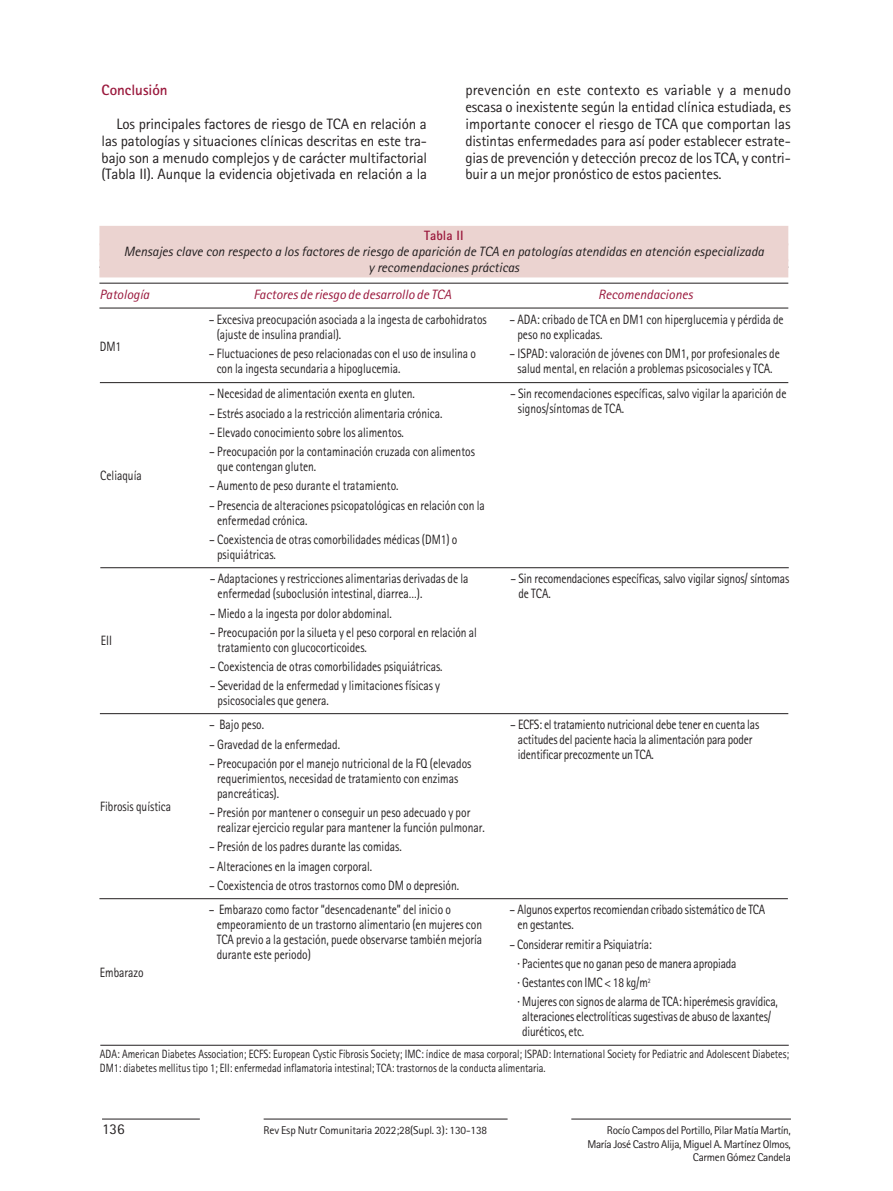
<style>
.page{position:relative;width:893px;height:1191px;background:#fff}
.page>*{position:absolute;margin:0;border:0;box-sizing:border-box;transform-origin:0 0}
.t1{font:15px/16.8px "Rotis Sans Serif";letter-spacing:-.01em;color:#231f20;text-align:justify}
.t2{font:700 15px "Rotis Sans Serif";color:#9a183c}
.t3{font:13.5px/15px "Rotis Sans Serif";color:#231f20;scale:.85 1}
.t4{font:italic 13.5px/16px "Rotis Sans Serif";color:#231f20;text-align:center}
.t5{font:italic 13.5px "Rotis Sans Serif";color:#9a183c}
.t6{font:700 13.5px "Rotis Sans Serif";color:#9a183c}
.t7{font:12px/13.5px "Rotis Sans Serif";color:#231f20;scale:.85 1}
.t8{font:11.25px/13.5px "Rotis Sans Serif";letter-spacing:-.025em;color:#231f20;text-align:right}
.s1{color:#fff}
.s2{font-family:"Helvetica Neue"}
</style>
<div class="page">
<hr style="left:102px;top:1118px;width:98px;height:1px;background:#231f20">
<hr style="left:571px;top:1118px;width:220px;height:1px;background:#231f20">
<hr style="left:264px;top:1118px;width:244px;height:1px;background:#231f20">
<div style="left:99px;top:226px;width:689px;height:19px;background:#ebd3d0"></div>
<div style="left:99px;top:243px;width:689px;height:18px;background:#ebd3d0"></div>
<div style="left:99px;top:259px;width:689px;height:18px;background:#ebd3d0"></div>
<hr style="left:99px;top:283px;width:689px;height:1px;background:#231f20">
<hr style="left:99px;top:308px;width:689px;height:1px;background:#231f20">
<hr style="left:100px;top:382px;width:688px;height:1px;background:#231f20">
<hr style="left:100px;top:567px;width:689px;height:1px;background:#231f20">
<hr style="left:100px;top:713px;width:688px;height:1px;background:#231f20">
<hr style="left:99px;top:898px;width:689px;height:1px;background:#231f20">
<hr style="left:100px;top:1044px;width:689px;height:1px;background:#231f20">
<p class="t2" style="left:102px;top:81px;width:68px">Conclusión</p>
<p class="t1" style="left:102px;top:115px;width:327px;text-indent:15px">Los principales factores de riesgo de TCA en relación a las patologías y situaciones clínicas descritas en este tra&shy;bajo son a menudo complejos y de carácter multifactorial (Tabla II). Aunque la evidencia objetivada en relación a la</p>
<p class="t1" style="left:465px;top:82px;width:327px">prevención en este contexto es variable y a menudo escasa o inexistente según la entidad clínica estudiada, es importante conocer el riesgo de TCA que comportan las distintas enfermedades para así poder establecer estrate&shy;gias de prevención y detección precoz de los TCA, y contri&shy;buir a un mejor pronóstico de estos pacientes.</p>
<p class="t6" style="left:424px;top:227px;width:41px">Tabla II</p>
<p class="t4" style="left:124px;top:244px;width:642px">Mensajes clave con respecto a los factores de riesgo de aparición de TCA en patologías atendidas en atención especializada y recomendaciones prácticas</p>
<p class="t5" style="left:99px;top:287px;width:51px">Patología</p>
<p class="t5" style="left:254px;top:287px;width:199px">Factores de riesgo de desarrollo de TCA</p>
<p class="t5" style="left:598px;top:287px;width:96px">Recomendaciones</p>
<p class="t3" style="left:100px;top:339px;width:27px">DM1</p>
<p class="t3" style="left:517px;top:312px;width:315px;text-indent:-8px">– ADA: cribado de TCA en DM1 con hiperglucemia y pérdida de peso no explicadas.</p>
<p class="t3" style="left:510px;top:346px;width:319px;text-align:center">– ISPAD: valoración de jóvenes con DM1, por profesionales de salud mental, en relación a problemas psicosociales y TCA.</p>
<p class="t3" style="left:217px;top:312px;width:319px;text-indent:-8px">– Excesiva preocupación asociada a la ingesta de carbohidratos (ajuste de insulina prandial).</p>
<p class="t3" style="left:217px;top:346px;width:307px;text-indent:-8px">– Fluctuaciones de peso relacionadas con el uso de insulina o con la ingesta secundaria a hipoglucemia.</p>
<p class="t3" style="left:100px;top:467px;width:50px">Celiaquía</p>
<p class="t3" style="left:101px;top:632px;width:15px">EII</p>
<p class="t3" style="left:100px;top:798px;width:85px">Fibrosis quística</p>
<p class="t3" style="left:209px;top:386px;width:243px">– Necesidad de alimentación exenta en gluten.</p>
<p class="t3" style="left:209px;top:405px;width:276px">– Estrés asociado a la restricción alimentaria crónica.</p>
<p class="t3" style="left:209px;top:424px;width:231px">– Elevado conocimiento sobre los alimentos.</p>
<p class="t3" style="left:217px;top:444px;width:305px;text-indent:-8px">– Preocupación por la contaminación cruzada con alimentos que contengan gluten.</p>
<p class="t3" style="left:209px;top:478px;width:224px">– Aumento de peso durante el tratamiento.</p>
<p class="t3" style="left:217px;top:497px;width:316px;text-indent:-8px">– Presencia de alteraciones psicopatológicas en relación con la enfermedad crónica.</p>
<p class="t3" style="left:217px;top:531px;width:284px;text-indent:-8px">– Coexistencia de otras comorbilidades médicas (DM1) o psiquiátricas.</p>
<p class="t3" style="left:218px;top:571px;width:297px;text-indent:-8px">– Adaptaciones y restricciones alimentarias derivadas de la enfermedad (suboclusión intestinal, diarrea…).</p>
<p class="t3" style="left:210px;top:605px;width:216px">– Miedo a la ingesta por dolor abdominal.</p>
<p class="t3" style="left:218px;top:625px;width:307px;text-indent:-8px">– Preocupación por la silueta y el peso corporal en relación al tratamiento con glucocorticoides.</p>
<p class="t3" style="left:210px;top:659px;width:276px">– Coexistencia de otras comorbilidades psiquiátricas.</p>
<p class="t3" style="left:218px;top:678px;width:263px;text-indent:-8px">– Severidad de la enfermedad y limitaciones físicas y psicosociales que genera.</p>
<p class="t3" style="left:209px;top:717px;width:66px">– Bajo peso.</p>
<p class="t3" style="left:209px;top:736px;width:155px">– Gravedad de la enfermedad.</p>
<p class="t3" style="left:217px;top:755px;width:301px;text-indent:-8px">– Preocupación por el manejo nutricional de la FQ (elevados requerimientos, necesidad de tratamiento con enzimas pancreáticas).</p>
<p class="t3" style="left:217px;top:805px;width:316px;text-indent:-8px">– Presión por mantener o conseguir un peso adecuado y por realizar ejercicio regular para mantener la función pulmonar.</p>
<p class="t3" style="left:209px;top:839px;width:228px">– Presión de los padres durante las comidas.</p>
<p class="t3" style="left:209px;top:858px;width:193px">– Alteraciones en la imagen corporal.</p>
<p class="t3" style="left:209px;top:877px;width:296px">– Coexistencia de otros trastornos como DM o depresión.</p>
<p class="t3" style="left:518px;top:386px;width:317px;text-indent:-8px">– Sin recomendaciones específicas, salvo vigilar la aparición de signos/síntomas de TCA.</p>
<p class="t3" style="left:518px;top:571px;width:320px;text-indent:-8px">– Sin recomendaciones específicas, salvo vigilar signos/ síntomas de TCA.</p>
<p class="t3" style="left:518px;top:717px;width:285px;text-indent:-8px">– ECFS: el tratamiento nutricional debe tener en cuenta las actitudes del paciente hacia la alimentación para poder identificar precozmente un TCA.</p>
<p class="t3" style="left:217px;top:902px;width:314px;text-indent:-8px">– Embarazo como factor “desencadenante” del inicio o empeoramiento de un trastorno alimentario (en mujeres con TCA previo a la gestación, puede observarse también mejoría durante este periodo)</p>
<p class="t3" style="left:517px;top:902px;width:293px;text-indent:-8px">– Algunos expertos recomiendan cribado sistemático de TCA en gestantes.</p>
<p class="t3" style="left:510px;top:936px;width:169px">– Considerar remitir a Psiquiatría:</p>
<p class="t3" style="left:510px;top:955px;width:269px"><span class="s1">–</span> <span class="s2">∙</span> Pacientes que no ganan peso de manera apropiada</p>
<p class="t3" style="left:510px;top:975px;width:167px"><span class="s1">–</span> <span class="s2">∙</span> Gestantes con IMC &lt; 18 kg/m<sup>2</sup></p>
<p class="t3" style="left:522px;top:994px;width:302px;text-indent:-13px"><span class="s1">–</span> <span class="s2">∙</span> Mujeres con signos de alarma de TCA: hiperémesis gravídica, alteraciones electrolíticas sugestivas de abuso de laxantes/ diuréticos, etc.</p>
<p class="t7" style="left:100px;top:1047px;width:812px">ADA: American Diabetes Association; ECFS: European Cystic Fibrosis Society; IMC: índice de masa corporal; ISPAD: International Society for Pediatric and Adolescent Diabetes;<br>DM1: diabetes mellitus tipo 1; EII: enfermedad inflamatoria intestinal; TCA: trastornos de la conducta alimentaria.</p>
<p class="t3" style="left:100px;top:964px;width:53px">Embarazo</p>
<p class="t1" style="left:102px;top:1120px;width:24px">136</p>
<p class="t8" style="left:587px;top:1123px;width:205px">Rocío Campos del Portillo, Pilar Matía Martín,<br>María José Castro Alija, Miguel A. Martínez Olmos,<br>Carmen Gómez Candela</p>
<p class="t8" style="left:264px;top:1123px;width:225px">Rev Esp Nutr Comunitaria 2022;28(Supl. 3): 130-138</p>
</div>
